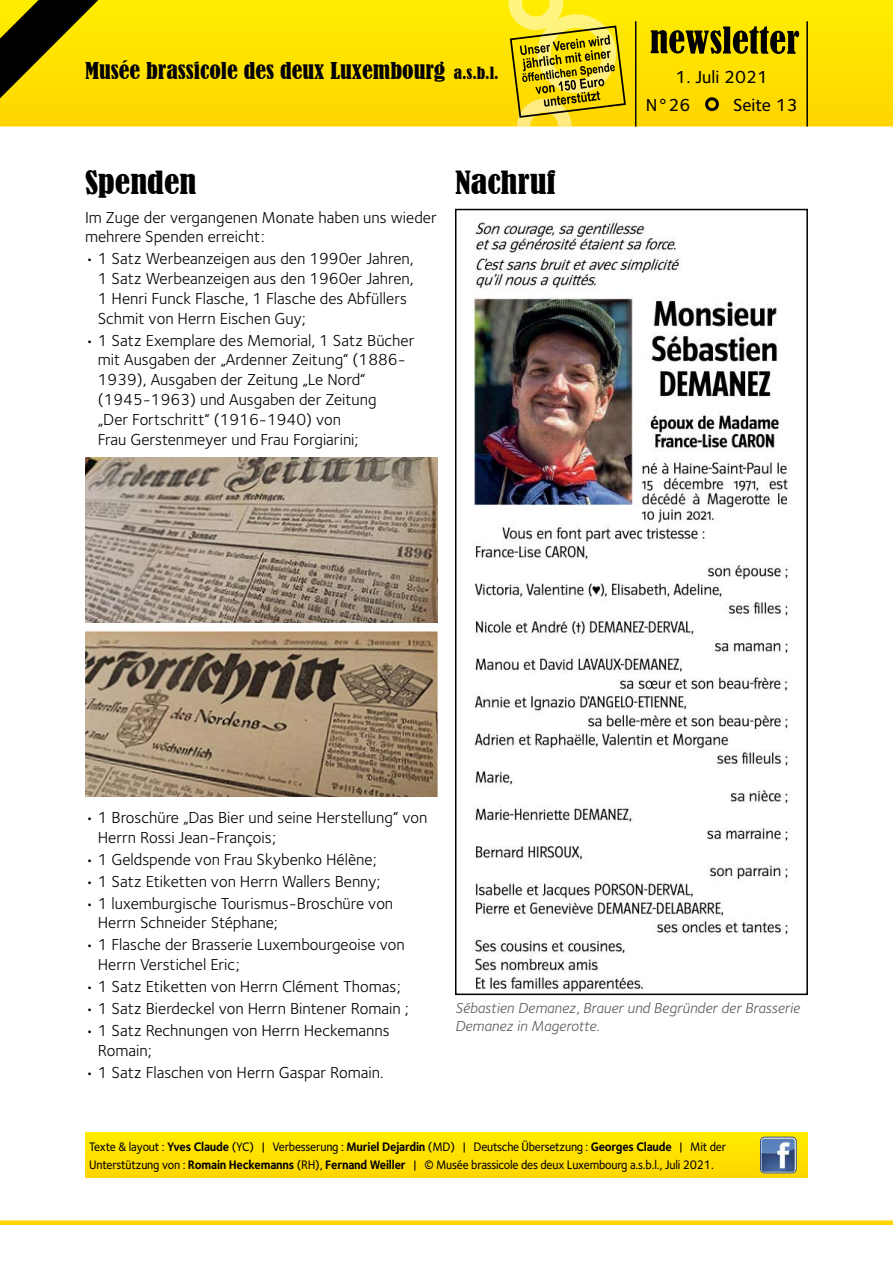
<style>
.page{position:relative;width:893px;height:1263px;background:#fff}
.page>*{position:absolute;margin:0;border:0;box-sizing:border-box;transform-origin:0 0}
.t1{font:condensed 30px "Bernard";color:#000;scale:1.15 1}
.t2{font:condensed 21.75px "Bernard";color:#000;scale:1.1 1}
.t3{font:18px/28.5px "Foundry Sterling Medium CE";color:#000}
.t4{font:16.5px/19.8px "Foundry Sterling Book CE";color:#000}
.t5{font:15px/18px "Foundry Sterling Book Italic CE";color:#58585a}
.t6{font:12.75px/18px "Foundry Sterling Medium CE";letter-spacing:-.015em;color:#000;scale:.93 1}
.s1{font-size:15.75px;color:#ffd400}
.s2{font-family:"Foundry Sterling Bold CE"}
</style>
<div class="page">
<svg style="left:119px;top:0;width:774px;height:126px;background:#fee000"></svg>
<svg style="left:651px;top:26px;width:148px;height:28px;background:#7d7000"></svg>
<div style="left:707px;top:99px;width:10px;height:11px;background:#ffd400;border-radius:50%"></div>
<div style="left:705px;top:97px;width:14px;height:14px;border:3px solid #000;border-radius:50%"></div>
<div style="left:0;top:1220px;width:893px;height:5px;background:#ffd400"></div>
<hr style="left:806px;top:21px;width:2px;height:105px;background:#000">
<svg style="left:0;top:0;width:119px;height:127px;background:#b9a200"></svg>
<svg style="left:508px;top:0;width:129px;height:126px;background:#dbc41e"></svg>
<div style="left:85px;top:1132px;width:723px;height:46px;background:#ffe100"></div>
<img style="left:760px;top:1137px;width:36px;height:36px">
<div style="left:760px;top:1137px;width:37px;height:36px;border:1px solid #39518e;border-radius:4px"></div>
<img style="left:473px;top:220px;width:316px;height:772px">
<div style="left:455px;top:209px;width:353px;height:786px;border:2px solid #000"></div>
<img style="left:85px;top:457px;width:353px;height:166px">
<img style="left:85px;top:631px;width:353px;height:166px">
<h2 class="t2" style="left:85px;top:58px;width:378px">Musée brassicole des deux Luxembourg <span class="s1">a.s.b.l.</span></h2>
<p class="t1" style="left:85px;top:165px;width:98px">Spenden</p>
<p class="t4" style="left:85px;top:207px;width:353px">Im Zuge der vergangenen Monate haben uns wieder mehrere Spenden erreicht:</p>
<p class="t4" style="left:98px;top:249px;width:317px;text-indent:-13px">• 1 Satz Werbeanzeigen aus den 1990er Jahren, 1 Satz Werbeanzeigen aus den 1960er Jahren, 1 Henri Funck Flasche, 1 Flasche des Abfüllers Schmit von Herrn Eischen Guy;</p>
<p class="t4" style="left:98px;top:330px;width:318px;text-indent:-13px">• 1 Satz Exemplare des Memorial, 1 Satz Bücher mit Ausgaben der „Ardenner Zeitung“ (1886- 1939), Ausgaben der Zeitung „Le Nord“ (1945-1963) und Ausgaben der Zeitung<br>„Der Fortschritt“ (1916-1940) von<br>Frau Gerstenmeyer und Frau Forgiarini;</p>
<p class="t1" style="left:455px;top:165px;width:89px">Nachruf</p>
<p class="t3" style="left:646px;top:63px;width:124px;text-indent:30px">1. Juli 2021<br>N°26</p>
<p class="t3" style="left:733px;top:91px;width:66px">Seite 13</p>
<p class="t4" style="left:98px;top:808px;width:331px;text-indent:-13px">• 1 Broschüre „Das Bier und seine Herstellung“ von<br>Herrn Rossi Jean-François;</p>
<p class="t4" style="left:85px;top:849px;width:293px">• 1 Geldspende von Frau Skybenko Hélène;</p>
<p class="t4" style="left:85px;top:871px;width:297px">• 1 Satz Etiketten von Herrn Wallers Benny;</p>
<p class="t4" style="left:98px;top:893px;width:297px;text-indent:-13px">• 1 luxemburgische Tourismus-Broschüre von<br>Herrn Schneider Stéphane;</p>
<p class="t4" style="left:98px;top:935px;width:308px;text-indent:-13px">• 1 Flasche der Brasserie Luxembourgeoise von<br>Herrn Verstichel Eric;</p>
<p class="t4" style="left:85px;top:977px;width:317px">• 1 Satz Etiketten von Herrn Clément Thomas;</p>
<p class="t4" style="left:85px;top:999px;width:325px">• 1 Satz Bierdeckel von Herrn Bintener Romain ;</p>
<p class="t4" style="left:98px;top:1021px;width:293px;text-indent:-13px">• 1 Satz Rechnungen von Herrn Heckemanns<br>Romain;</p>
<p class="t4" style="left:85px;top:1062px;width:300px">• 1 Satz Flaschen von Herrn Gaspar Romain.</p>
<p class="t5" style="left:455px;top:999px;width:347px">Sébastien Demanez, Brauer und Begründer der Brasserie<br>Demanez in Magerotte.</p>
<p class="t6" style="left:89px;top:1138px;width:686px">Texte &amp; layout : <span class="s2">Yves Claude</span> (YC) | Verbesserung : <span class="s2">Muriel Dejardin</span> (MD) | Deutsche Übersetzung : <span class="s2">Georges Claude</span> | Mit der<br>Unterstützung von : <span class="s2">Romain Heckemanns</span> (RH), <span class="s2">Fernand Weiller</span> | © Musée brassicole des deux Luxembourg a.s.b.l., Juli 2021.</p>
</div>
